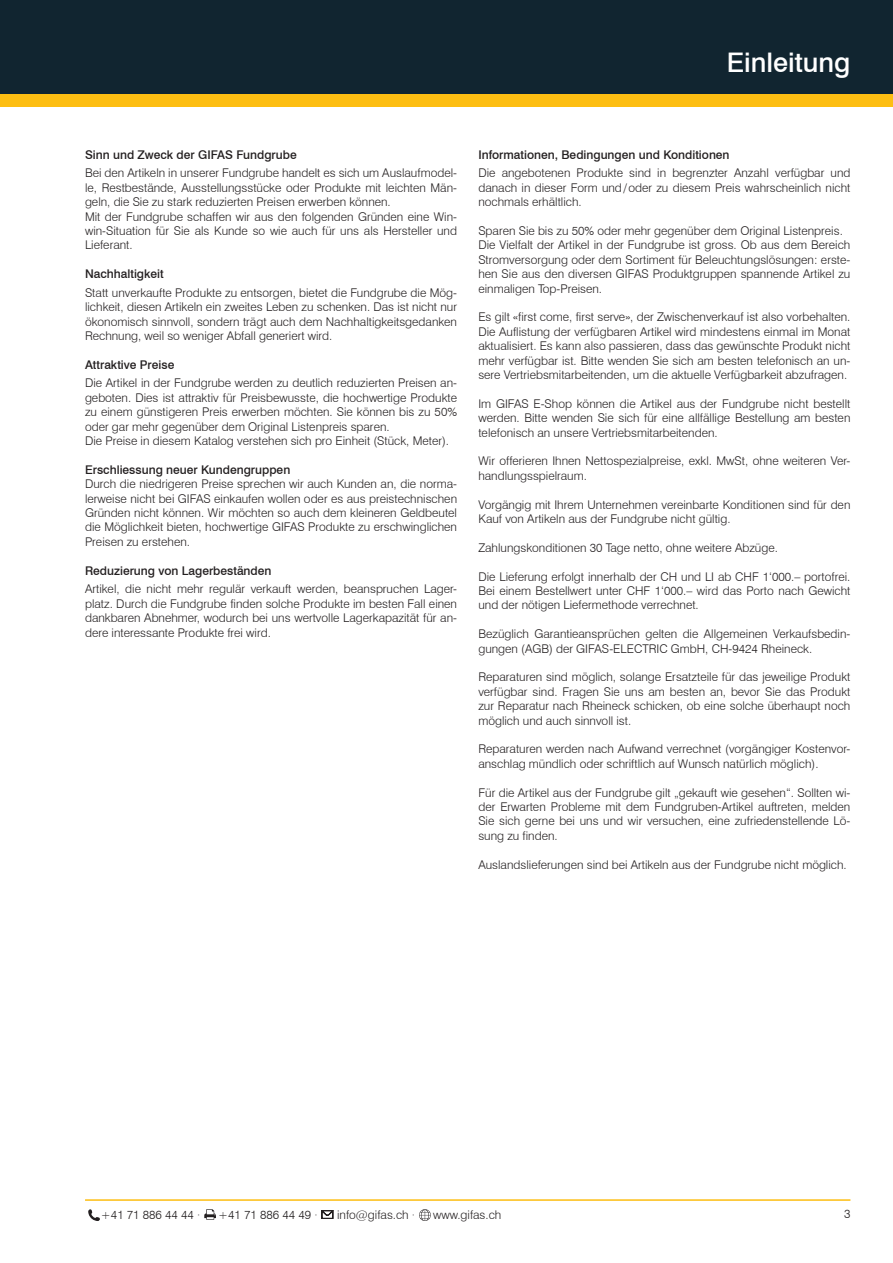
<style>
.page{position:relative;width:893px;height:1263px;background:#fff}
.page>*{position:absolute;margin:0;border:0;box-sizing:border-box;transform-origin:0 0}
.Haupttitel_links{font:500 27px "Swiss 721 BT";color:#fff}
.t1{font:300 12px/14.4px "Swiss 721 BT";color:#231f20;text-align:justify}
.t2{font:500 12px "Swiss 721 BT";color:#231f20}
</style>
<div class="page">
<hr style="left:85px;top:1199px;width:765px;height:2px;background:#fdbe12">
<div style="left:0;top:89px;width:893px;height:17px;background:#fdbe12"></div>
<div style="left:0;top:0;width:893px;height:94px;background:#112530"></div>
<svg style="left:88px;top:1209px;width:12px;height:12px"></svg>
<svg style="left:204px;top:1209px;width:12px;height:11px"></svg>
<svg style="left:322px;top:1210px;width:11px;height:9px"></svg>
<svg style="left:419px;top:1209px;width:12px;height:12px"></svg>
<p class="Haupttitel_links" style="left:727px;top:46px;width:125px">Einleitung</p>
<p class="t2" style="left:85px;top:147px;width:213px">Sinn und Zweck der GIFAS Fundgrube</p>
<p class="t1" style="left:85px;top:166px;width:374px">Bei den Artikeln in unserer Fundgrube handelt es sich um Auslaufmodel&shy;le, Restbestände, Ausstellungsstücke oder Produkte mit leichten Män&shy;geln, die Sie zu stark reduzierten Preisen erwerben können.</p>
<p class="t1" style="left:85px;top:209px;width:374px">Mit der Fundgrube schaffen wir aus den folgenden Gründen eine Win&shy;win-Situation für Sie als Kunde so wie auch für uns als Hersteller und Lieferant.</p>
<p class="t2" style="left:85px;top:267px;width:80px">Nachhaltigkeit</p>
<p class="t1" style="left:85px;top:285px;width:374px">Statt unverkaufte Produkte zu entsorgen, bietet die Fundgrube die Mög&shy;lichkeit, diesen Artikeln ein zweites Leben zu schenken. Das ist nicht nur ökonomisch sinnvoll, sondern trägt auch dem Nachhaltigkeitsgedanken Rechnung, weil so weniger Abfall generiert wird.</p>
<p class="t2" style="left:85px;top:357px;width:91px">Attraktive Preise</p>
<p class="t1" style="left:85px;top:376px;width:374px">Die Artikel in der Fundgrube werden zu deutlich reduzierten Preisen an&shy;geboten. Dies ist attraktiv für Preisbewusste, die hochwertige Produkte zu einem günstigeren Preis erwerben möchten. Sie können bis zu 50% oder gar mehr gegenüber dem Original Listenpreis sparen.</p>
<p class="t1" style="left:85px;top:433px;width:366px">Die Preise in diesem Katalog verstehen sich pro Einheit (Stück, Meter).</p>
<p class="t2" style="left:85px;top:462px;width:207px">Erschliessung neuer Kundengruppen</p>
<p class="t1" style="left:85px;top:477px;width:374px">Durch die niedrigeren Preise sprechen wir auch Kunden an, die norma&shy;lerweise nicht bei GIFAS einkaufen wollen oder es aus preistechnischen Gründen nicht können. Wir möchten so auch dem kleineren Geldbeutel die Möglichkeit bieten, hochwertige GIFAS Produkte zu erschwinglichen Preisen zu erstehen.</p>
<p class="t2" style="left:85px;top:563px;width:188px">Reduzierung von Lagerbeständen</p>
<p class="t1" style="left:85px;top:582px;width:374px">Artikel, die nicht mehr regulär verkauft werden, beanspruchen Lager&shy;platz. Durch die Fundgrube finden solche Produkte im besten Fall einen dankbaren Abnehmer, wodurch bei uns wertvolle Lagerkapazität für an&shy;dere interessante Produkte frei wird.</p>
<p class="t2" style="left:478px;top:147px;width:253px">Informationen, Bedingungen und Konditionen</p>
<p class="t1" style="left:478px;top:166px;width:374px">Die angebotenen Produkte sind in begrenzter Anzahl verfügbar und danach in dieser Form und/oder zu diesem Preis wahrscheinlich nicht nochmals erhältlich.</p>
<p class="t1" style="left:478px;top:223px;width:366px">Sparen Sie bis zu 50% oder mehr gegenüber dem Original Listenpreis.</p>
<p class="t1" style="left:478px;top:238px;width:374px">Die Vielfalt der Artikel in der Fundgrube ist gross. Ob aus dem Bereich Stromversorgung oder dem Sortiment für Beleuchtungslösungen: erste&shy;hen Sie aus den diversen GIFAS Produktgruppen spannende Artikel zu einmaligen Top-Preisen.</p>
<p class="t1" style="left:478px;top:310px;width:374px">Es gilt «first come, first serve», der Zwischenverkauf ist also vorbehalten.<br>Die Auflistung der verfügbaren Artikel wird mindestens einmal im Monat aktualisiert. Es kann also passieren, dass das gewünschte Produkt nicht mehr verfügbar ist. Bitte wenden Sie sich am besten telefonisch an un&shy;sere Vertriebsmitarbeitenden, um die aktuelle Verfügbarkeit abzufragen.</p>
<p class="t1" style="left:478px;top:396px;width:374px">Im GIFAS E-Shop können die Artikel aus der Fundgrube nicht bestellt werden. Bitte wenden Sie sich für eine allfällige Bestellung am besten telefonisch an unsere Vertriebsmitarbeitenden.</p>
<p class="t1" style="left:478px;top:454px;width:374px">Wir offerieren Ihnen Nettospezialpreise, exkl. MwSt, ohne weiteren Ver&shy;handlungsspielraum.</p>
<p class="t1" style="left:478px;top:497px;width:374px">Vorgängig mit Ihrem Unternehmen vereinbarte Konditionen sind für den<br>Kauf von Artikeln aus der Fundgrube nicht gültig.</p>
<p class="t1" style="left:478px;top:540px;width:301px">Zahlungskonditionen 30 Tage netto, ohne weitere Abzüge.</p>
<p class="t1" style="left:478px;top:569px;width:374px">Die Lieferung erfolgt innerhalb der CH und LI ab CHF 1‘000.– portofrei.<br>Bei einem Bestellwert unter CHF 1‘000.– wird das Porto nach Gewicht und der nötigen Liefermethode verrechnet.</p>
<p class="t1" style="left:478px;top:627px;width:374px">Bezüglich Garantieansprüchen gelten die Allgemeinen Verkaufsbedin&shy;gungen (AGB) der GIFAS-ELECTRIC GmbH, CH-9424 Rheineck.</p>
<p class="t1" style="left:478px;top:670px;width:374px">Reparaturen sind möglich, solange Ersatzteile für das jeweilige Produkt verfügbar sind. Fragen Sie uns am besten an, bevor Sie das Produkt zur Reparatur nach Rheineck schicken, ob eine solche überhaupt noch möglich und auch sinnvoll ist.</p>
<p class="t1" style="left:478px;top:742px;width:374px">Reparaturen werden nach Aufwand verrechnet (vorgängiger Kostenvor&shy;anschlag mündlich oder schriftlich auf Wunsch natürlich möglich).</p>
<p class="t1" style="left:478px;top:785px;width:374px">Für die Artikel aus der Fundgrube gilt „gekauft wie gesehen“. Sollten wi&shy;der Erwarten Probleme mit dem Fundgruben-Artikel auftreten, melden Sie sich gerne bei uns und wir versuchen, eine zufriedenstellende Lö&shy;sung zu finden.</p>
<p class="t1" style="left:478px;top:857px;width:370px">Auslandslieferungen sind bei Artikeln aus der Fundgrube nicht möglich.</p>
<p class="t1" style="left:101px;top:1207px;width:101px">+41 71 886 44 44 ·</p>
<p class="t1" style="left:218px;top:1207px;width:101px">+41 71 886 44 49 ·</p>
<p class="t1" style="left:337px;top:1207px;width:80px">info@gifas.ch ·</p>
<p class="t1" style="left:433px;top:1207px;width:70px">www.gifas.ch</p>
<p class="t1" style="left:844px;top:1207px;width:8px">3</p>
</div>
